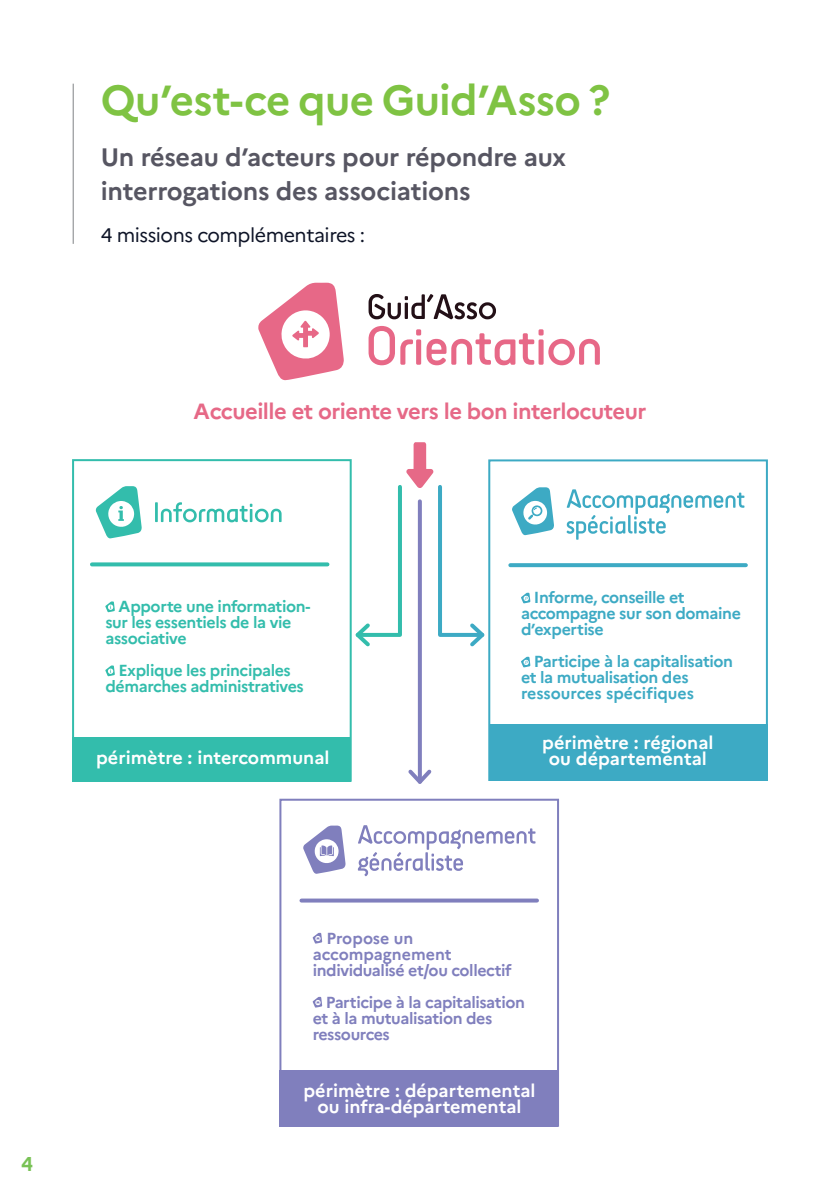
<style>
.page{position:relative;width:840px;height:1191px;background:#fff}
.page>*{position:absolute;margin:0;border:0;box-sizing:border-box;transform-origin:0 0}
._40_40_Left{font:700 42px "Marianne";letter-spacing:-.015em;color:#7fc343}
.Left{font:700 25.2px/33.6px "Marianne";letter-spacing:-.01em;color:#575662}
.t1{font:700 22px "Marianne";letter-spacing:-.025em;color:#e66987}
.t2{font:700 20px "Marianne";color:#79c256}
.Left-2{font:19.6px "Marianne";letter-spacing:-.025em;color:#0e1427}
.t3{font:700 18px/16px "Marianne";color:#fff;text-align:center}
.t4{font:700 16px/16px "Marianne";letter-spacing:-.025em;color:#807fbd}
.t5{font:700 16px/16px "Marianne";letter-spacing:-.025em;color:#33bdac}
.t6{font:700 16px/16px "Marianne";letter-spacing:-.025em;color:#3daac4}
.t7{font:700 16px "Marianne";color:#3daac4}
</style>
<div class="page">
<hr style="left:73px;top:84px;width:1px;height:160px;background:#808285">
<svg style="left:95px;top:486px;width:47px;height:52px"></svg>
<svg style="left:155px;top:502px;width:126px;height:20px"></svg>
<div style="left:72px;top:459px;width:279px;height:322px;border:2px solid #33bdac"></div>
<svg style="left:105px;top:601px;width:10px;height:11px"></svg>
<svg style="left:105px;top:665px;width:10px;height:11px"></svg>
<svg style="left:368px;top:326px;width:231px;height:39px"></svg>
<svg style="left:258px;top:282px;width:86px;height:98px"></svg>
<svg style="left:368px;top:294px;width:127px;height:25px"></svg>
<svg style="left:417px;top:650px;width:4px;height:116px"></svg>
<svg style="left:408px;top:766px;width:24px;height:18px"></svg>
<div style="left:72px;top:737px;width:278px;height:44px;background:#33bdac"></div>
<div style="left:488px;top:459px;width:279px;height:322px;border:2px solid #3daac4"></div>
<svg style="left:521px;top:593px;width:9px;height:10px"></svg>
<svg style="left:521px;top:657px;width:9px;height:10px"></svg>
<div style="left:279px;top:798px;width:279px;height:328px;background:#fff;border:2px solid #807fbd"></div>
<svg style="left:312px;top:932px;width:10px;height:11px"></svg>
<svg style="left:312px;top:996px;width:10px;height:11px"></svg>
<svg style="left:351px;top:442px;width:134px;height:208px"></svg>
<svg style="left:92px;top:562px;width:235px;height:4px"></svg>
<svg style="left:510px;top:563px;width:235px;height:4px"></svg>
<svg style="left:301px;top:898px;width:235px;height:4px"></svg>
<svg style="left:357px;top:825px;width:178px;height:51px"></svg>
<svg style="left:303px;top:825px;width:42px;height:49px"></svg>
<svg style="left:566px;top:489px;width:178px;height:51px"></svg>
<svg style="left:512px;top:487px;width:42px;height:48px"></svg>
<div style="left:489px;top:724px;width:278px;height:56px;background:#3daac4"></div>
<div style="left:279px;top:1070px;width:279px;height:56px;background:#807fbd"></div>
<p class="_40_40_Left" style="left:101px;top:68px;width:511px">Qu’est-ce que Guid’Asso ?</p>
<p class="Left" style="left:101px;top:138px;width:467px">Un réseau d’acteurs pour répondre aux interrogations des associations</p>
<p class="Left-2" style="left:101px;top:219px;width:266px">4 missions complémentaires :</p>
<p class="t1" style="left:193px;top:394px;width:454px">Accueille et oriente vers le bon interlocuteur</p>
<p class="t5" style="left:105px;top:597px;width:206px;text-indent:13px">Apporte une information&shy;sur les essentiels de la vie associative</p>
<p class="t5" style="left:105px;top:661px;width:200px;text-align:center">Explique les principales démarches administratives</p>
<p class="t3" style="left:96px;top:748px;width:235px">périmètre : intercommunal</p>
<p class="t6" style="left:520px;top:588px;width:221px;text-indent:13px">Informe, conseille et accompagne sur son domaine d’expertise</p>
<p class="t6" style="left:520px;top:652px;width:213px;text-indent:13px">Participe à la capitalisation et la mutualisation des</p>
<p class="t7" style="left:520px;top:681px;width:174px">ressources spécifiques</p>
<p class="t3" style="left:542px;top:733px;width:173px">périmètre : régional ou départemental</p>
<p class="t2" style="left:21px;top:1148px;width:13px">4</p>
<p class="t4" style="left:312px;top:928px;width:200px;text-indent:14px">Propose un accompagnement individualisé et/ou collectif</p>
<p class="t4" style="left:312px;top:992px;width:214px;text-indent:13px">Participe à la capitalisation et à la mutualisation des ressources</p>
<p class="t3" style="left:303px;top:1080px;width:234px">périmètre : départemental ou infra-départemental</p>
</div>
